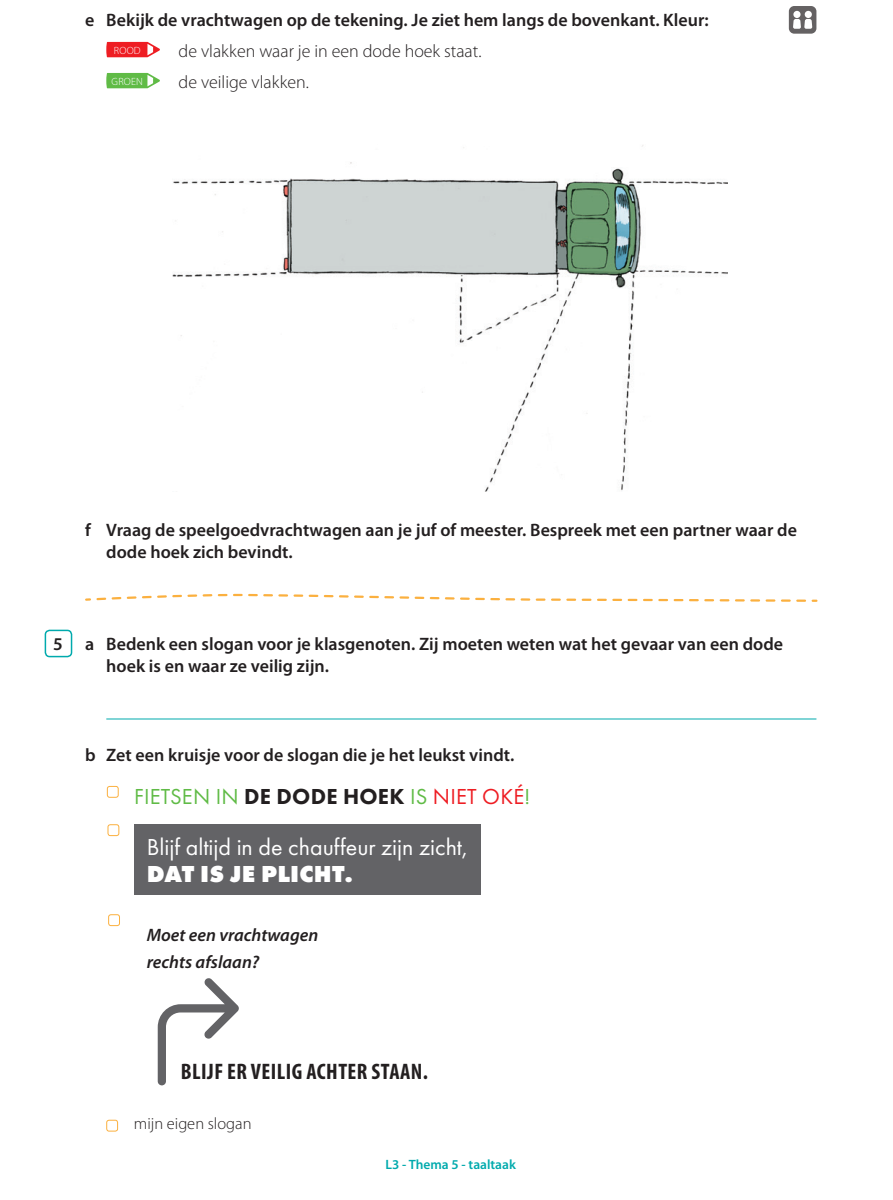
<style>
.page{position:relative;width:893px;height:1200px;background:#fff}
.page>*{position:absolute;margin:0;border:0;box-sizing:border-box;transform-origin:0 0}
.Body_12{font:24px/27px "Futura PT";color:#fff}
.Body_12-2{font:22.5px "Futura PT";letter-spacing:.01em;color:#60bb46}
.Body_12-3{font:700 condensed 22.5px "Myriad Pro";letter-spacing:.02em;color:#231f20}
.Opdracht_abc_W{font:600 18px/22.5px "Myriad Pro";color:#231f20}
.Opdracht_abc{font:600 18px/22.5px "Myriad Pro";color:#231f20}
.Body_12_potlood_ind{font:300 18px "Myriad Pro";color:#231f20}
.Body_12-4{font:italic 600 18px/27px "Myriad Pro";color:#231f20}
.Opdrachtnummer{font:600 18px "Myriad Pro";color:#231f20}
.Body{font:300 16.5px "Myriad Pro";color:#231f20}
.t1{font:600 13.5px "Myriad Pro";color:#00aaad}
.Spellingweter_Titel{font:300 10.5px "Myriad Pro";letter-spacing:.02em;color:#fff}
.s1{font-weight:800;color:#231f20}
.s2{color:#ee1d23}
.s3{font-weight:800}
</style>
<div class="page">
<hr style="left:106px;top:718px;width:710px;height:1px;background:#00aaad">
<svg style="left:106px;top:42px;width:54px;height:15px"></svg>
<svg style="left:106px;top:73px;width:54px;height:15px"></svg>
<img style="left:173px;top:145px;width:554px;height:346px">
<svg style="left:85px;top:593px;width:732px;height:9px"></svg>
<div style="left:134px;top:823px;width:346px;height:71px;background:#636366"></div>
<svg style="left:158px;top:978px;width:81px;height:107px"></svg>
<div style="left:107px;top:785px;width:12px;height:12px;border:1px solid #fbb03f;border-radius:2px"></div>
<div style="left:108px;top:824px;width:11px;height:11px;border:1px solid #fbb03f;border-radius:2px"></div>
<div style="left:108px;top:914px;width:12px;height:11px;border:1px solid #fbb03f;border-radius:2px"></div>
<div style="left:106px;top:1119px;width:12px;height:12px;border:1px solid #fbb03f;border-radius:2px"></div>
<svg style="left:789px;top:6px;width:27px;height:28px"></svg>
<div style="left:793px;top:11px;width:7px;height:7px;background:#fff;border-radius:50%"></div>
<div style="left:805px;top:11px;width:7px;height:7px;background:#fff;border-radius:50%"></div>
<svg style="left:793px;top:19px;width:19px;height:10px"></svg>
<div style="left:45px;top:629px;width:27px;height:28px;border:2px solid #00aaad;border-radius:4px"></div>
<p class="Opdracht_abc_W" style="left:85px;top:9px;width:625px">e Bekijk de vrachtwagen op de tekening. Je ziet hem langs de bovenkant. Kleur:</p>
<p class="Spellingweter_Titel" style="left:114px;top:44px;width:28px">ROOD</p>
<p class="Body_12_potlood_ind" style="left:179px;top:41px;width:304px">de vlakken waar je in een dode hoek staat.</p>
<p class="Spellingweter_Titel" style="left:112px;top:75px;width:33px">GROEN</p>
<p class="Body_12_potlood_ind" style="left:179px;top:72px;width:132px">de veilige vlakken.</p>
<p class="Opdracht_abc_W" style="left:106px;top:518px;width:692px;text-indent:-21px">f Vraag de speelgoedvrachtwagen aan je juf of meester. Bespreek met een partner waar de dode hoek zich bevindt.</p>
<p class="Opdrachtnummer" style="left:53px;top:634px;width:11px">5</p>
<p class="Opdracht_abc" style="left:106px;top:632px;width:678px;text-indent:-21px">a Bedenk een slogan voor je klasgenoten. Zij moeten weten wat het gevaar van een dode hoek is en waar ze veilig zijn.</p>
<p class="Opdracht_abc_W" style="left:85px;top:744px;width:431px">b Zet een kruisje voor de slogan die je het leukst vindt.</p>
<p class="Body_12-2" style="left:134px;top:782px;width:398px">FIETSEN IN <span class="s1">DE DODE HOEK</span> IS <span class="s2">NIET OKÉ</span>!</p>
<p class="Body_12" style="left:147px;top:832px;width:322px">Blijf altijd in de chauffeur zijn zicht,<br><span class="s3">DAT IS JE PLICHT.</span></p>
<p class="Body_12-4" style="left:147px;top:921px;width:173px">Moet een vrachtwagen rechts afslaan?</p>
<p class="Body_12-3" style="left:181px;top:1058px;width:249px">BLIJF ER VEILIG ACHTER STAAN.</p>
<p class="Body" style="left:134px;top:1114px;width:119px">mijn eigen slogan</p>
<p class="t1" style="left:386px;top:1156px;width:132px">L3 - Thema 5 - taaltaak</p>
</div>
